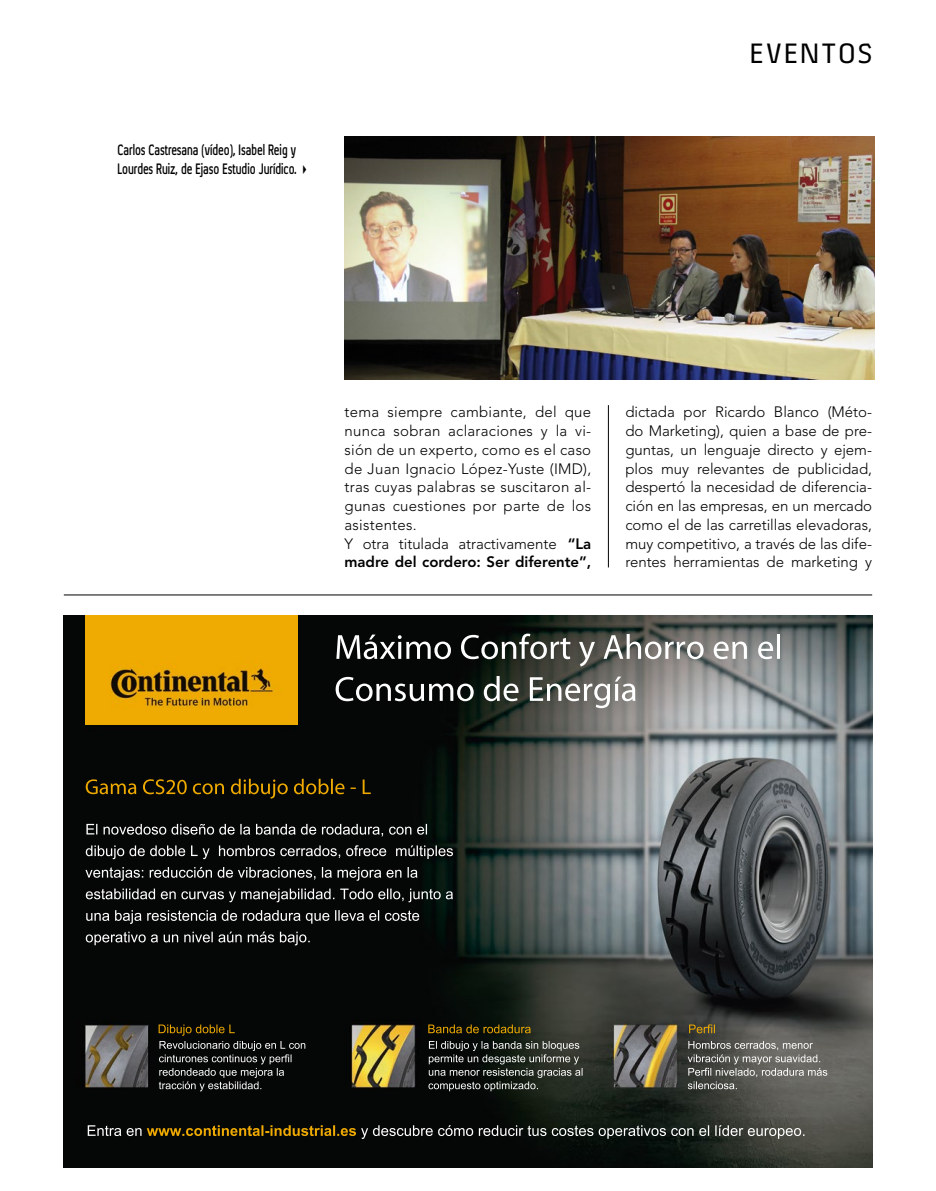
<style>
.page{position:relative;width:936px;height:1191px;background:#fff}
.page>*{position:absolute;margin:0;border:0;box-sizing:border-box;transform-origin:0 0}
.t1{font:26.25px "Xenu";letter-spacing:.12em;color:#000}
.t2{font:300 15px/18.8px "Avenir LT Std";letter-spacing:.015em;color:#000}
.t3{font:700 14.25px/18.8px "Xenu";color:#000;scale:.7 1}
.s1{font-weight:800}
</style>
<div class="page">
<hr style="left:608px;top:405px;width:1px;height:162px;background:#000">
<hr style="left:64px;top:594px;width:808px;height:1px;background:#000">
<img style="left:64px;top:616px;width:808px;height:551px">
<img style="left:86px;top:616px;width:212px;height:108px">
<img style="left:344px;top:136px;width:530px;height:244px">
<p class="t3" style="left:118px;top:140px;width:276px">Carlos Castresana (vídeo), Isabel Reig y<br>Lourdes Ruiz, de Ejaso Estudio Jurídico. ✔</p>
<h1 class="t1" style="left:750px;top:38px;width:123px">EVENTOS</h1>
<p class="t2" style="left:344px;top:403px;width:248px">tema siempre cambiante, del que nunca sobran aclaraciones y la vi&shy;sión de un experto, como es el caso de Juan Ignacio López-Yuste (IMD), tras cuyas palabras se suscitaron al&shy;gunas cuestiones por parte de los asistentes.<br>Y otra titulada atractivamente <span class="s1">“La madre del cordero: Ser diferente”,</span></p>
<p class="t2" style="left:625px;top:403px;width:248px;text-align:justify">dictada por Ricardo Blanco (Méto&shy;do Marketing), quien a base de pre&shy;guntas, un lenguaje directo y ejem&shy;plos muy relevantes de publicidad, despertó la necesidad de diferencia&shy;ción en las empresas, en un mercado como el de las carretillas elevadoras, muy competitivo, a través de las dife&shy;rentes herramientas de marketing y</p>
</div>
